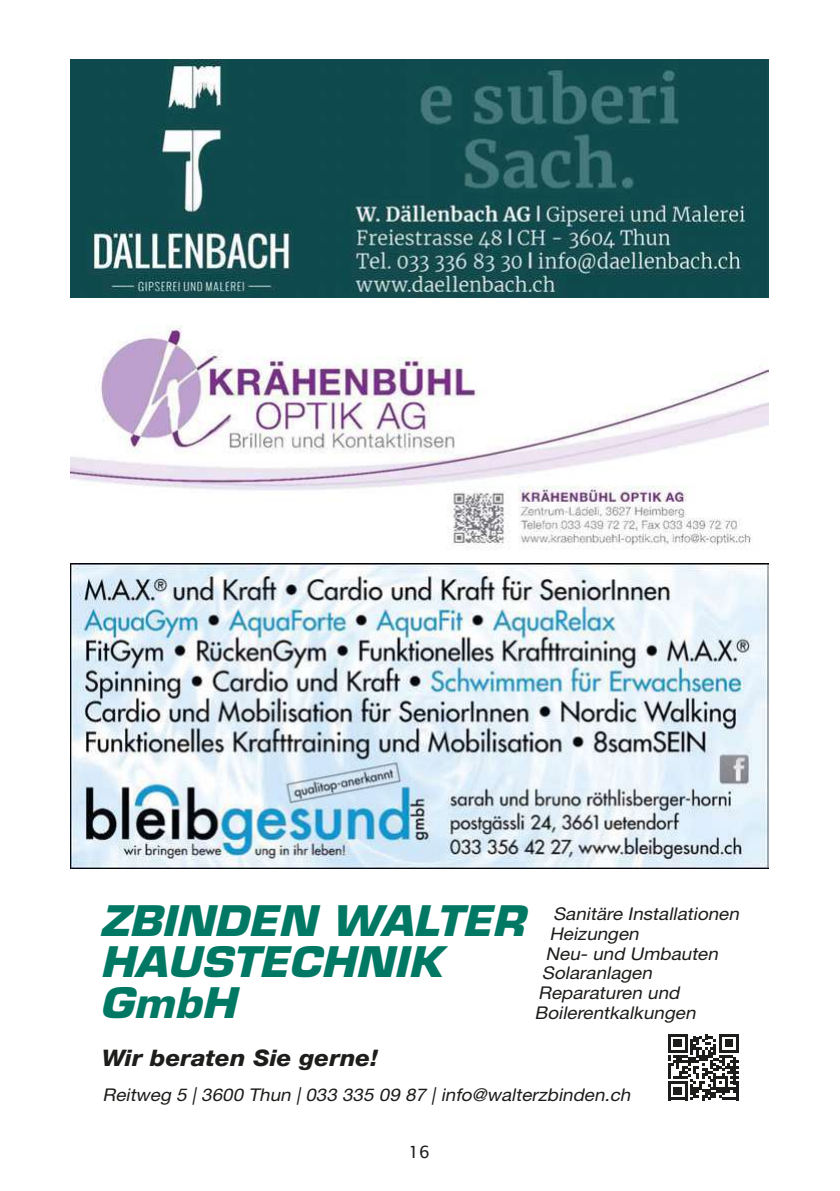
<style>
.page{position:relative;width:840px;height:1191px;background:#fff}
.page>*{position:absolute;margin:0;border:0;box-sizing:border-box;transform-origin:0 0}
.t1{font:italic 700 41px/41px "Eurostile";color:#007864;scale:1.07 1}
.t2{font:italic 800 22.8px "Helvetica Neue LT Std";color:#1d1d1b;scale:1.07 1}
.t3{font:italic 17.6px "Helvetica Neue LT Std";color:#1d1d1b;scale:1.07 1}
.t4{font:17px "Lucida Sans";color:#1d1d1b}
</style>
<div class="page">
<img style="left:71px;top:564px;width:697px;height:304px">
<img style="left:71px;top:60px;width:697px;height:238px">
<img style="left:71px;top:325px;width:697px;height:225px">
<svg style="left:668px;top:1034px;width:70px;height:66px"></svg>
<h1 class="t1" style="left:100px;top:901px;width:405px">ZBINDEN WALTER<br>HAUSTECHNIK<br>GmbH</h1>
<p class="t3" style="left:552px;top:906px;width:178px">Sanitäre Installationen</p>
<p class="t3" style="left:549px;top:926px;width:88px">Heizungen</p>
<p class="t3" style="left:545px;top:945px;width:165px">Neu- und Umbauten</p>
<p class="t3" style="left:541px;top:965px;width:107px">Solaranlagen</p>
<p class="t3" style="left:538px;top:985px;width:136px">Reparaturen und</p>
<p class="t3" style="left:534px;top:1004px;width:155px">Boilerentkalkungen</p>
<p class="t2" style="left:102px;top:1049px;width:259px">Wir beraten Sie gerne!</p>
<p class="t3" style="left:102px;top:1086px;width:498px">Reitweg 5 | 3600 Thun | 033 335 09 87 | info@walterzbinden.ch</p>
<p class="t4" style="left:408px;top:1142px;width:23px">16</p>
</div>
